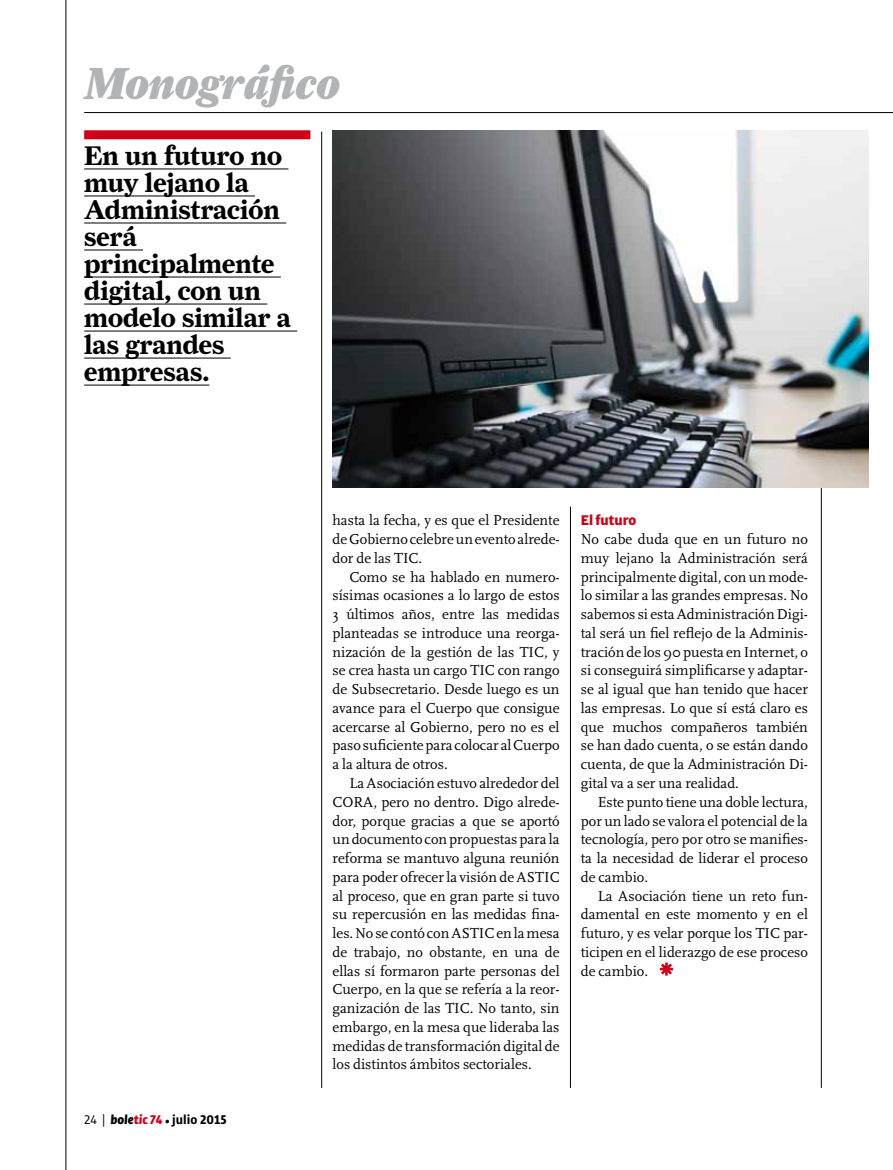
<style>
.page{position:relative;width:893px;height:1170px;background:#fff}
.page>*{position:absolute;margin:0;border:0;box-sizing:border-box;transform-origin:0 0}
.t1{font:italic 900 45px "Farnham Display";color:#b1b3b4}
.t2{font:700 27px/27px "Farnham Display";color:#000}
.t3{font:15px/18.8px "Scala";color:#000;text-align:justify}
.t4{font:900 15px "Bulo";color:#d10019}
.t5{font:700 13.5px "Bulo";color:#000}
.s1{font-weight:400}
.s2{font-family:"Benton Gothic";font-weight:400}
.s3{font-weight:900;font-style:italic}
.s4{font-weight:900;font-style:italic;color:#d10019}
</style>
<div class="page">
<hr style="left:84px;top:112px;width:809px;height:1px;background:#000">
<hr style="left:66px;top:0;width:1px;height:1169px;background:#000">
<hr style="left:321px;top:132px;width:1px;height:955px;background:#000">
<hr style="left:821px;top:132px;width:1px;height:955px;background:#000">
<hr style="left:570px;top:506px;width:1px;height:581px;background:#000">
<svg style="left:660px;top:962px;width:13px;height:13px"></svg>
<hr style="left:84px;top:169px;width:204px;height:1px;background:#000">
<hr style="left:84px;top:196px;width:171px;height:1px;background:#000">
<hr style="left:84px;top:223px;width:202px;height:1px;background:#000">
<hr style="left:84px;top:250px;width:59px;height:1px;background:#000">
<hr style="left:84px;top:277px;width:197px;height:1px;background:#000">
<hr style="left:84px;top:304px;width:183px;height:1px;background:#000">
<hr style="left:84px;top:331px;width:213px;height:1px;background:#000">
<hr style="left:84px;top:358px;width:147px;height:1px;background:#000">
<hr style="left:84px;top:385px;width:125px;height:1px;background:#000">
<div style="left:84px;top:130px;width:226px;height:9px;background:#d10019"></div>
<img style="left:333px;top:130px;width:536px;height:358px">
<h1 class="t1" style="left:85px;top:55px;width:257px">Monográfico</h1>
<h2 class="t2" style="left:84px;top:142px;width:208px">En un futuro no muy lejano la<br>Administración será principalmente digital, con un modelo similar a las grandes empresas.</h2>
<p class="t5" style="left:84px;top:1111px;width:144px"><span class="s1">24</span> <span class="s2">|</span> <span class="s3">bole</span><span class="s4">tic 74</span> <span class="s3">•</span> julio 2015</p>
<p class="t3" style="left:333px;top:511px;width:229px">hasta la fecha, y es que el Presidente de Gobierno celebre un evento alrede&shy;dor de las TIC.</p>
<p class="t3" style="left:333px;top:567px;width:229px;text-indent:17px">Como se ha hablado en numero&shy;sísimas ocasiones a lo largo de estos 3 últimos años, entre las medidas planteadas se introduce una reorga&shy;nización de la gestión de las TIC, y se crea hasta un cargo TIC con rango de Subsecretario. Desde luego es un avance para el Cuerpo que consigue acercarse al Gobierno, pero no es el paso suficiente para colocar al Cuerpo a la altura de otros.</p>
<p class="t3" style="left:333px;top:774px;width:229px;text-indent:17px">La Asociación estuvo alrededor del CORA, pero no dentro. Digo alrede&shy;dor, porque gracias a que se aportó un documento con propuestas para la reforma se mantuvo alguna reunión para poder ofrecer la visión de ASTIC al proceso, que en gran parte si tuvo su repercusión en las medidas fina&shy;les. No se contó con ASTIC en la mesa de trabajo, no obstante, en una de ellas sí formaron parte personas del Cuerpo, en la que se refería a la reor&shy;ganización de las TIC. No tanto, sin embargo, en la mesa que lideraba las medidas de transformación digital de los distintos ámbitos sectoriales.</p>
<p class="t4" style="left:581px;top:510px;width:57px">El futuro</p>
<p class="t3" style="left:581px;top:530px;width:229px">No cabe duda que en un futuro no muy lejano la Administración será principalmente digital, con un mode&shy;lo similar a las grandes empresas. No sabemos si esta Administración Digi&shy;tal será un fiel reflejo de la Adminis&shy;tración de los 90 puesta en Internet, o si conseguirá simplificarse y adaptar&shy;se al igual que han tenido que hacer las empresas. Lo que sí está claro es que muchos compañeros también se han dado cuenta, o se están dando cuenta, de que la Administración Di&shy;gital va a ser una realidad.</p>
<p class="t3" style="left:581px;top:792px;width:229px;text-indent:17px">Este punto tiene una doble lectura, por un lado se valora el potencial de la tecnología, pero por otro se manifies&shy;ta la necesidad de liderar el proceso de cambio.</p>
<p class="t3" style="left:581px;top:886px;width:229px;text-indent:17px">La Asociación tiene un reto fun&shy;damental en este momento y en el futuro, y es velar porque los TIC par&shy;ticipen en el liderazgo de ese proceso de cambio.</p>
</div>
